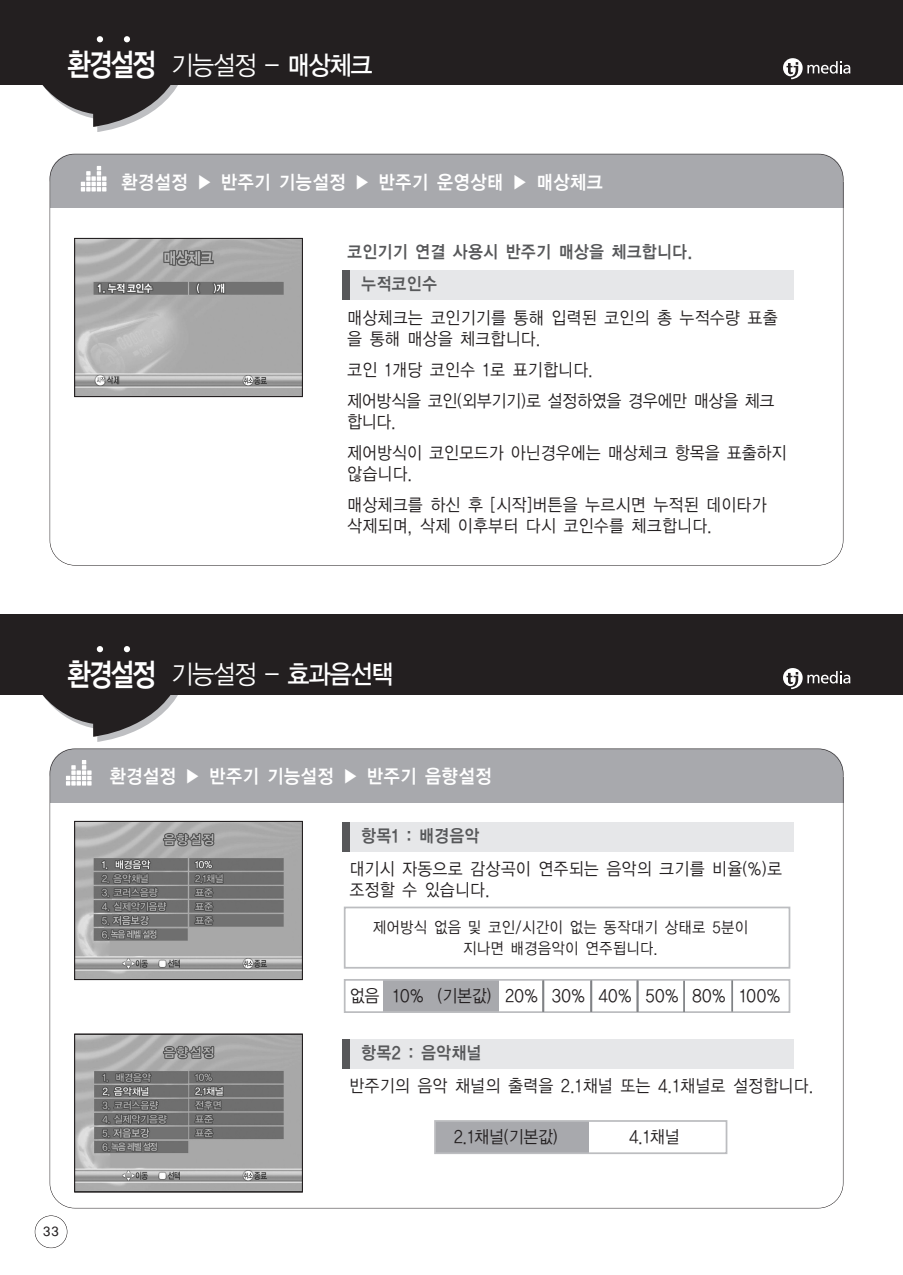
<style>
.page{position:relative;width:903px;height:1275px;background:#fff}
.page>*{position:absolute;margin:0;border:0;box-sizing:border-box;transform-origin:0 0}
.t1{font:26.25px "YGO12";letter-spacing:-.11em;color:#fff;scale:.9 1}
.t2{font:19.25px "YGO14";letter-spacing:-.035em;color:#fff;scale:.9 1}
.t3{font:17.5px/21px "YGO12";letter-spacing:-.035em;color:#231f20;scale:.9 1}
.t4{font:17.5px/31px "YGO12";letter-spacing:-.065em;color:#231f20;scale:.9 1}
.t5{font:17.5px "YGO14";letter-spacing:-.035em;color:#57585a;scale:.9 1}
.t6{font:15.75px/20.5px "YGO12";letter-spacing:-.035em;color:#231f20;text-align:center;scale:.9 1}
.t7{font:12.25px "YGO13";color:#231f20}
.s1{font-family:"YGO14";font-size:31.5px}
.s2{font-family:"YGO13"}
</style>
<div class="page">
<div style="left:50px;top:749px;width:793px;height:48px;background:#a8a9ad;border-radius:24px"></div>
<div style="left:50px;top:777px;width:793px;height:26px;background:#a8a9ad"></div>
<svg style="left:66px;top:760px;width:26px;height:26px"></svg>
<div style="left:0;top:0;width:903px;height:85px;background:#231f20"></div>
<svg style="left:42px;top:36px;width:136px;height:96px"></svg>
<svg style="left:783px;top:58px;width:67px;height:21px"></svg>
<div style="left:50px;top:154px;width:793px;height:48px;background:#a8a9ad;border-radius:24px"></div>
<div style="left:50px;top:182px;width:793px;height:26px;background:#a8a9ad"></div>
<div style="left:35px;top:1215px;width:32px;height:33px;border:1px solid #231f20;border-radius:16px"></div>
<svg style="left:81px;top:166px;width:25px;height:25px"></svg>
<img style="left:76px;top:240px;width:225px;height:155px">
<svg style="left:97px;top:377px;width:8px;height:6px"></svg>
<div style="left:74px;top:238px;width:229px;height:159px;border:1px solid #231f20"></div>
<div style="left:342px;top:270px;width:451px;height:29px;background:#e6e7e9"></div>
<div style="left:342px;top:270px;width:8px;height:29px;background:#57585a"></div>
<div style="left:0;top:615px;width:903px;height:80px;background:#231f20"></div>
<svg style="left:42px;top:646px;width:136px;height:96px"></svg>
<svg style="left:783px;top:668px;width:67px;height:21px"></svg>
<div style="left:383px;top:980px;width:116px;height:31px;background:#a8a9ad"></div>
<div style="left:344px;top:907px;width:446px;height:62px;border:2px solid #bcbdc0"></div>
<div style="left:344px;top:979px;width:446px;height:34px;border:2px solid #bcbdc0"></div>
<div style="left:342px;top:822px;width:451px;height:29px;background:#e6e7e9"></div>
<div style="left:342px;top:822px;width:8px;height:29px;background:#57585a"></div>
<img style="left:76px;top:823px;width:225px;height:155px">
<div style="left:74px;top:821px;width:229px;height:159px;border:1px solid #231f20"></div>
<img style="left:76px;top:1036px;width:225px;height:154px">
<div style="left:74px;top:1034px;width:229px;height:158px;border:1px solid #231f20"></div>
<hr style="left:731px;top:980px;width:2px;height:32px;background:#808285">
<hr style="left:683px;top:981px;width:2px;height:31px;background:#808285">
<hr style="left:637px;top:980px;width:1px;height:32px;background:#808285">
<hr style="left:590px;top:980px;width:2px;height:32px;background:#808285">
<hr style="left:542px;top:980px;width:2px;height:32px;background:#808285">
<div style="left:435px;top:1121px;width:154px;height:32px;background:#a8a9ad"></div>
<div style="left:434px;top:1120px;width:293px;height:34px;border:2px solid #bcbdc0"></div>
<div style="left:342px;top:1039px;width:451px;height:29px;background:#e6e7e9"></div>
<div style="left:342px;top:1039px;width:8px;height:29px;background:#57585a"></div>
<h1 class="t1" style="left:66px;top:48px;width:342px"><span class="s1">환경설정</span> 기능설정 - <span class="s2">매상체크</span></h1>
<p class="t2" style="left:121px;top:170px;width:538px">환경설정 ▶ 반주기 기능설정 ▶ 반주기 운영상태 ▶ 매상체크</p>
<p class="t5" style="left:347px;top:240px;width:386px">코인기기 연결 사용시 반주기 매상을 체크합니다.</p>
<p class="t5" style="left:361px;top:273px;width:86px">누적코인수</p>
<p class="t3" style="left:347px;top:308px;width:481px">매상체크는 코인기기를 통해 입력된 코인의 총 누적수량 표출 을 통해 매상을 체크합니다.</p>
<p class="t4" style="left:347px;top:355px;width:477px">코인 1개당 코인수 1로 표기합니다.<br>제어방식을 코인(외부기기)로 설정하였을 경우에만 매상을 체크</p>
<p class="t3" style="left:347px;top:407px;width:491px;line-height:31px">합니다.<br>제어방식이 코인모드가 아닌경우에는 매상체크 항목을 표출하지</p>
<p class="t3" style="left:347px;top:458px;width:468px;line-height:31px">않습니다.<br>매상체크를 하신 후 [시작]버튼을 누르시면 누적된 데이타가</p>
<p class="t3" style="left:347px;top:515px;width:408px">삭제되며, 삭제 이후부터 다시 코인수를 체크합니다.</p>
<h1 class="t1" style="left:66px;top:658px;width:366px"><span class="s1">환경설정</span> 기능설정 - <span class="s2">효과음선택</span></h1>
<p class="t2" style="left:109px;top:764px;width:427px">환경설정 ▶ 반주기 기능설정 ▶ 반주기 음향설정</p>
<p class="t5" style="left:361px;top:825px;width:134px">항목1 : 배경음악</p>
<p class="t3" style="left:349px;top:858px;width:483px">대기시 자동으로 감상곡이 연주되는 음악의 크기를 비율(%)로 조정할 수 있습니다.</p>
<p class="t6" style="left:372px;top:917px;width:420px">제어방식 없음 및 코인/시간이 없는 동작대기 상태로 5분이 지나면 배경음악이 연주됩니다.</p>
<p class="t4" style="left:349px;top:981px;width:481px">없음 10% (기본값) 20% 30% 40% 50% 80% 100%</p>
<p class="t5" style="left:361px;top:1042px;width:136px">항목2 : 음악채널</p>
<p class="t3" style="left:349px;top:1075px;width:518px">반주기의 음악 채널의 출력을 2.1채널 또는 4.1채널로 설정합니다.</p>
<p class="t3" style="left:453px;top:1127px;width:118px">2.1채널(기본값)</p>
<p class="t3" style="left:629px;top:1127px;width:58px">4.1채널</p>
<p class="t7" style="left:43px;top:1224px;width:19px">33</p>
</div>
